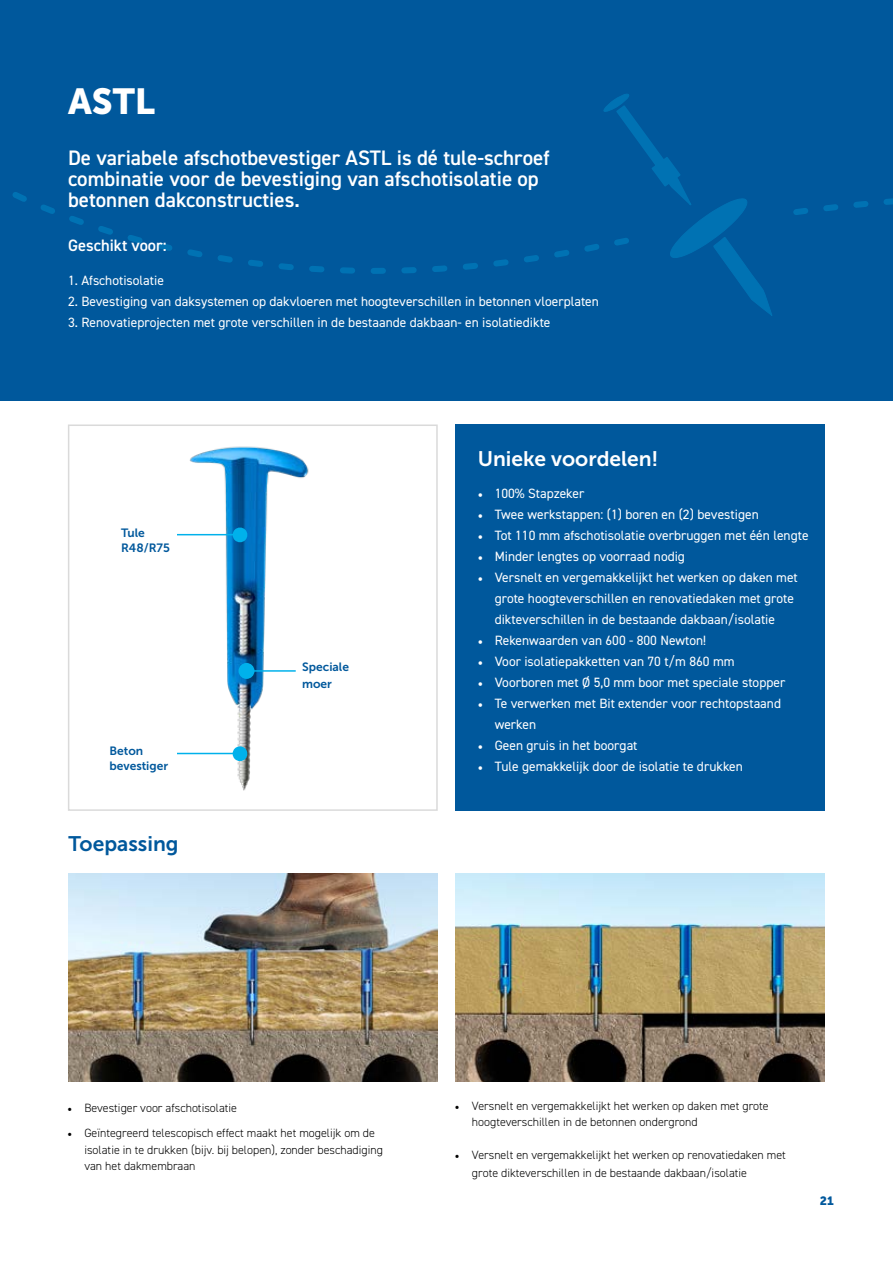
<style>
.page{position:relative;width:893px;height:1263px;background:#fff}
.page>*{position:absolute;margin:0;border:0;box-sizing:border-box;transform-origin:0 0}
.t1{font:36px "Museo Sans 900";color:#fff}
.t2{font:600 21px/21px "DIN2014";color:#fff}
.t3{font:21px "Museo Sans 700";color:#fff}
.t4{font:21px "Museo Sans 700";color:#00589c}
.t5{font:600 16.5px "DIN2014";color:#fff}
.t6{font:13.5px/21px "DIN2014";color:#fff}
.t7{font:300 12px/16.5px "DIN2014";color:#000}
.t8{font:12px/15px "Museo Sans 700";color:#00589c}
.t9{font:12px "Museo Sans 900";color:#00589c}
.s1{font-family:"Minion Pro"}
.s2{font-family:"Minion Pro";font-weight:400}
</style>
<div class="page">
<div style="left:0;top:0;width:893px;height:400px;background:#00589c"></div>
<svg style="left:195px;top:256px;width:368px;height:18px"></svg>
<svg style="left:12px;top:192px;width:587px;height:64px"></svg>
<div style="left:455px;top:424px;width:370px;height:387px;background:#00589c"></div>
<img style="left:455px;top:874px;width:369px;height:207px">
<svg style="left:603px;top:94px;width:290px;height:222px"></svg>
<img style="left:177px;top:446px;width:132px;height:345px">
<div style="left:68px;top:424px;width:370px;height:387px;border:2px solid #dadada"></div>
<hr style="left:251px;top:670px;width:45px;height:2px;background:#00b1eb">
<div style="left:239px;top:663px;width:15px;height:16px;background:#00b1eb;border-radius:50%"></div>
<svg style="left:232px;top:746px;width:16px;height:16px"></svg>
<hr style="left:177px;top:753px;width:63px;height:1px;background:#00b1eb">
<svg style="left:232px;top:527px;width:16px;height:16px"></svg>
<hr style="left:177px;top:534px;width:63px;height:1px;background:#00b1eb">
<img style="left:68px;top:874px;width:370px;height:207px">
<h1 class="t1" style="left:68px;top:81px;width:89px">ASTL</h1>
<h2 class="t2" style="left:68px;top:146px;width:483px">De variabele afschotbevestiger ASTL is dé tule-schroef combinatie voor de bevestiging van afschotisolatie op betonnen dakconstructies.</h2>
<p class="t5" style="left:68px;top:234px;width:100px">Geschikt voor:</p>
<p class="t6" style="left:68px;top:270px;width:97px">1. Afschotisolatie</p>
<p class="t6" style="left:68px;top:291px;width:532px">2. Bevestiging van daksystemen op dakvloeren met hoogteverschillen in betonnen vloerplaten</p>
<p class="t6" style="left:68px;top:312px;width:484px">3. Renovatieprojecten met grote verschillen in de bestaande dakbaan- en isolatiedikte</p>
<p class="t8" style="left:121px;top:526px;width:50px">Tule<br>R48/R75</p>
<p class="t8" style="left:109px;top:744px;width:60px">Beton bevestiger</p>
<h2 class="t4" style="left:69px;top:832px;width:111px">Toepassing</h2>
<p class="t8" style="left:302px;top:659px;width:48px;line-height:16.5px">Speciale moer</p>
<h2 class="t3" style="left:478px;top:447px;width:182px">Unieke voordelen!</h2>
<p class="t6" style="left:478px;top:482px;width:108px"><span class="s1">•</span> 100% Stapzeker</p>
<p class="t6" style="left:478px;top:503px;width:283px"><span class="s1">•</span> Twee werkstappen: (1) boren en (2) bevestigen</p>
<p class="t6" style="left:478px;top:524px;width:332px"><span class="s1">•</span> Tot 110 mm afschotisolatie overbruggen met één lengte</p>
<p class="t6" style="left:478px;top:545px;width:209px"><span class="s1">•</span> Minder lengtes op voorraad nodig</p>
<p class="t6" style="left:495px;top:566px;width:305px;text-indent:-17px"><span class="s1">•</span> Versnelt en vergemakkelijkt het werken op daken met grote hoogteverschillen en renovatiedaken met grote dikteverschillen in de bestaande dakbaan/isolatie</p>
<p class="t6" style="left:478px;top:629px;width:230px"><span class="s1">•</span> Rekenwaarden van 600 - 800 Newton!</p>
<p class="t6" style="left:478px;top:650px;width:258px"><span class="s1">•</span> Voor isolatiepakketten van 70 t/m 860 mm</p>
<p class="t6" style="left:478px;top:671px;width:309px"><span class="s1">•</span> Voorboren met Ø 5,0 mm boor met speciale stopper</p>
<p class="t6" style="left:495px;top:692px;width:288px;text-indent:-17px"><span class="s1">•</span> Te verwerken met Bit extender voor rechtopstaand werken</p>
<p class="t6" style="left:478px;top:734px;width:161px"><span class="s1">•</span> Geen gruis in het boorgat</p>
<p class="t6" style="left:478px;top:755px;width:267px"><span class="s1">•</span> Tule gemakkelijk door de isolatie te drukken</p>
<p class="t7" style="left:67px;top:1099px;width:171px"><span class="s2">•</span> Bevestiger voor afschotisolatie</p>
<p class="t7" style="left:84px;top:1125px;width:300px;text-indent:-17px"><span class="s2">•</span> Geïntegreerd telescopisch effect maakt het mogelijk om de isolatie in te drukken (bijv. bij belopen), zonder beschadiging van het dakmembraan</p>
<p class="t7" style="left:472px;top:1097px;width:298px;text-indent:-17px"><span class="s2">•</span> Versnelt en vergemakkelijkt het werken op daken met grote hoogteverschillen in de betonnen ondergrond</p>
<p class="t7" style="left:472px;top:1146px;width:315px;line-height:18px;text-indent:-17px"><span class="s2">•</span> Versnelt en vergemakkelijkt het werken op renovatiedaken met grote dikteverschillen in de bestaande dakbaan/isolatie</p>
<p class="t9" style="left:820px;top:1194px;width:15px">21</p>
</div>
